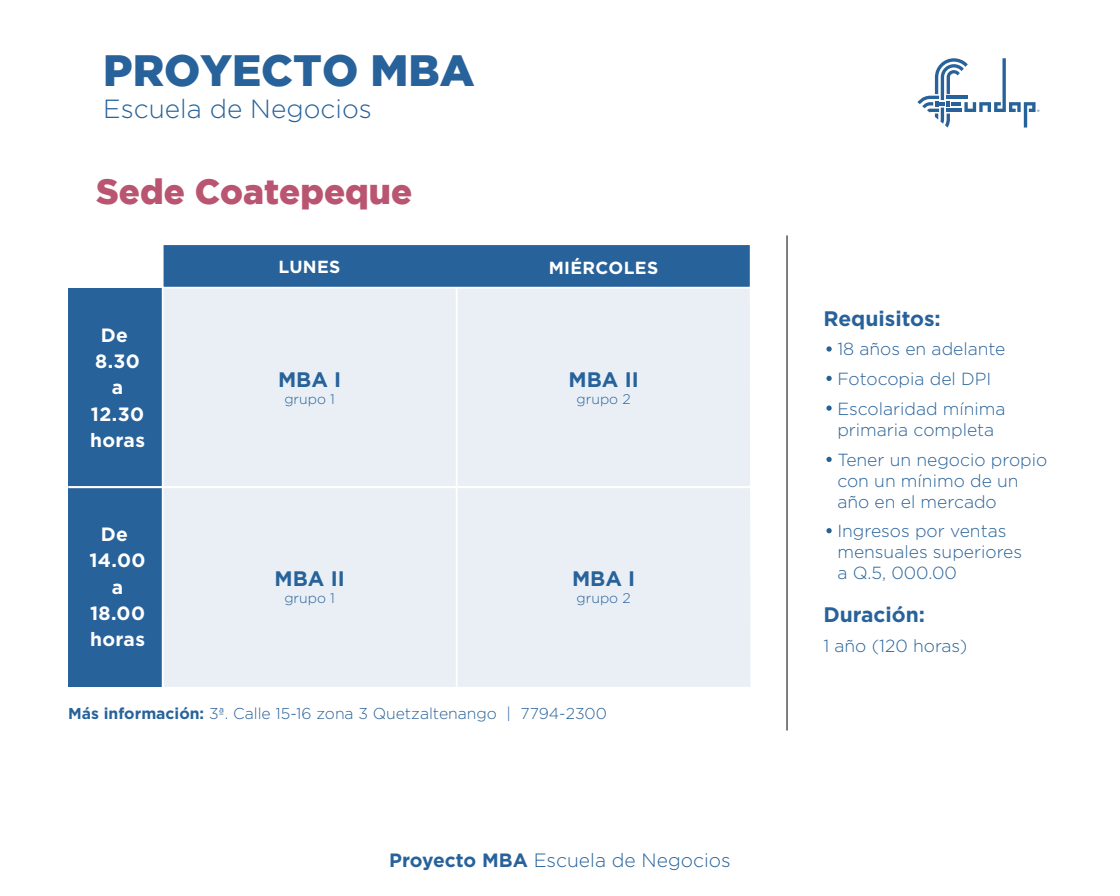
<style>
.page{position:relative;width:1120px;height:896px;background:#fff}
.page>*{position:absolute;margin:0;border:0;box-sizing:border-box;transform-origin:0 0}
.t1{font:900 43.75px "Gotham";color:#28629a}
.t2{font:900 35px "Gotham";color:#ba5571}
.t3{font:300 26.25px "Gotham";color:#28629a}
.t4{font:700 21px "Gotham";color:#28629a}
.t5{font:700 19.25px/26.2px "Gotham";letter-spacing:.02em;color:#fff;text-align:center}
.t6{font:300 19.25px "Gotham";color:#28629a}
.t7{font:300 17.5px/29.8px "Gotham";color:#28629a}
.t8{font:700 17.5px "Gotham";letter-spacing:.02em;color:#fff}
.t9{font:300 15.75px "Gotham";color:#28629a}
.t10{font:300 14px "Gotham";color:#28629a}
.s1{font-weight:700}
</style>
<div class="page">
<svg style="left:917px;top:58px;width:123px;height:70px"></svg>
<svg style="left:826px;top:346px;width:6px;height:6px"></svg>
<svg style="left:826px;top:376px;width:6px;height:5px"></svg>
<svg style="left:826px;top:405px;width:6px;height:6px"></svg>
<svg style="left:826px;top:457px;width:6px;height:5px"></svg>
<svg style="left:826px;top:528px;width:6px;height:5px"></svg>
<hr style="left:787px;top:235px;width:1px;height:496px;background:#000">
<div style="left:69px;top:288px;width:94px;height:200px;background:#28629a"></div>
<div style="left:69px;top:487px;width:94px;height:200px;background:#28629a"></div>
<div style="left:164px;top:289px;width:586px;height:398px;background:#e9eff5"></div>
<div style="left:162px;top:243px;width:590px;height:46px;background:#28629a;border:2px solid #fff"></div>
<hr style="left:162px;top:288px;width:2px;height:399px;background:#fff">
<hr style="left:456px;top:288px;width:2px;height:399px;background:#fff">
<hr style="left:68px;top:486px;width:682px;height:2px;background:#fff">
<h1 class="t1" style="left:103px;top:45px;width:373px">PROYECTO MBA</h1>
<h3 class="t3" style="left:103px;top:94px;width:270px">Escuela de Negocios</h3>
<h2 class="t2" style="left:96px;top:171px;width:318px">Sede Coatepeque</h2>
<p class="t5" style="left:90px;top:321px;width:56px">De<br>8.30 a<br>12.30 horas</p>
<p class="t5" style="left:89px;top:521px;width:58px">De<br>14.00 a<br>18.00 horas</p>
<p class="t8" style="left:279px;top:257px;width:63px">LUNES</p>
<p class="t8" style="left:549px;top:257px;width:111px">MIÉRCOLES</p>
<p class="t4" style="left:278px;top:367px;width:65px">MBA I</p>
<p class="t10" style="left:284px;top:391px;width:52px">grupo 1</p>
<p class="t4" style="left:274px;top:567px;width:72px">MBA II</p>
<p class="t10" style="left:284px;top:590px;width:52px">grupo 1</p>
<p class="t4" style="left:568px;top:367px;width:72px">MBA II</p>
<p class="t10" style="left:577px;top:391px;width:56px">grupo 2</p>
<p class="t4" style="left:572px;top:567px;width:65px">MBA I</p>
<p class="t10" style="left:577px;top:590px;width:56px">grupo 2</p>
<p class="t9" style="left:68px;top:705px;width:540px"><span class="s1">Más información:</span> 3ª. Calle 15-16 zona 3 Quetzaltenango | 7794-2300</p>
<p class="t6" style="left:389px;top:850px;width:343px"><span class="s1">Proyecto MBA</span> Escuela de Negocios</p>
<p class="t4" style="left:823px;top:306px;width:119px">Requisitos:</p>
<p class="t7" style="left:837px;top:334px;width:170px">18 años en adelante<br>Fotocopia del DPI<br>Escolaridad mínima</p>
<p class="t7" style="left:837px;top:415px;width:212px">primaria completa<br>Tener un negocio propio</p>
<p class="t7" style="left:837px;top:470px;width:183px;line-height:21px">con un mínimo de un año en el mercado</p>
<p class="t7" style="left:837px;top:520px;width:186px;line-height:21px">Ingresos por ventas mensuales superiores a Q.5, 000.00</p>
<p class="t4" style="left:823px;top:602px;width:103px">Duración:</p>
<p class="t7" style="left:823px;top:630px;width:146px">1 año (120 horas)</p>
</div>
